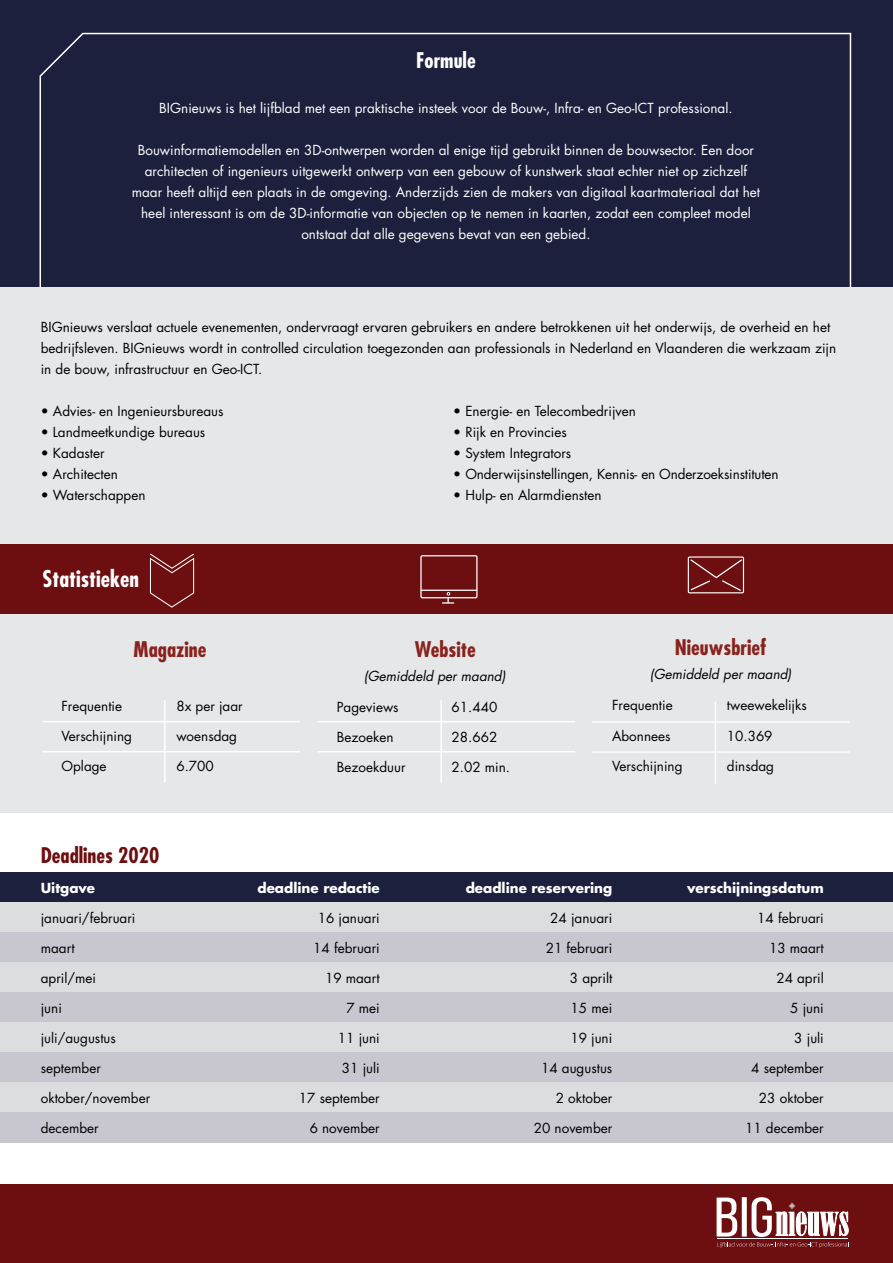
<style>
.page{position:relative;width:893px;height:1263px;background:#fff}
.page>*{position:absolute;margin:0;border:0;box-sizing:border-box;transform-origin:0 0}
.t1{font:700 condensed 22.5px "Futura Std";color:#fff}
.t2{font:700 condensed 21px "Futura Std";color:#89221d}
.t3{font:700 condensed 21px "Futura Std";color:#6d0e10}
.t4{font:700 condensed 21px "Futura Std";color:#fff}
.t5{font:13.5px/21px "Futura Std";color:#000}
.t6{font:13.5px/21px "Futura Std";color:#fff;text-align:center}
.t7{font:700 13.5px "Futura Std";color:#fff}
.t8{font:italic 13.5px "Futura Std";color:#000}
</style>
<div class="page">
<div style="left:0;top:872px;width:893px;height:30px;background:#1c203c"></div>
<div style="left:0;top:902px;width:893px;height:30px;background:#dcddde"></div>
<div style="left:0;top:932px;width:893px;height:30px;background:#c8c6ce"></div>
<div style="left:0;top:962px;width:893px;height:30px;background:#dcddde"></div>
<div style="left:0;top:992px;width:893px;height:30px;background:#c8c6ce"></div>
<div style="left:0;top:1022px;width:893px;height:30px;background:#dcddde"></div>
<div style="left:0;top:1052px;width:893px;height:30px;background:#c8c6ce"></div>
<div style="left:0;top:1082px;width:893px;height:30px;background:#dcddde"></div>
<div style="left:0;top:1112px;width:893px;height:30px;background:#c8c6ce"></div>
<div style="left:0;top:600px;width:893px;height:213px;background:#e6e7e8"></div>
<div style="left:0;top:0;width:893px;height:289px;background:#1c203c"></div>
<div style="left:0;top:1184px;width:893px;height:79px;background:#6d0e10"></div>
<div style="left:0;top:543px;width:893px;height:70px;background:#6d0e10"></div>
<hr style="left:318px;top:751px;width:257px;height:1px;background:#fff">
<hr style="left:318px;top:721px;width:257px;height:1px;background:#fff">
<hr style="left:43px;top:721px;width:257px;height:1px;background:#fff">
<hr style="left:43px;top:751px;width:257px;height:1px;background:#fff">
<hr style="left:164px;top:700px;width:2px;height:82px;background:#fff">
<hr style="left:440px;top:700px;width:2px;height:82px;background:#fff">
<hr style="left:592px;top:721px;width:257px;height:2px;background:#fff">
<hr style="left:592px;top:751px;width:257px;height:2px;background:#fff">
<hr style="left:715px;top:702px;width:1px;height:82px;background:#fff">
<svg style="left:149px;top:553px;width:46px;height:55px"></svg>
<div style="left:420px;top:555px;width:58px;height:43px;border:1px solid #fff"></div>
<hr style="left:421px;top:590px;width:56px;height:1px;background:#fff">
<svg style="left:442px;top:592px;width:12px;height:12px"></svg>
<div style="left:688px;top:556px;width:56px;height:37px;border:1px solid #fff"></div>
<svg style="left:689px;top:558px;width:55px;height:34px"></svg>
<svg style="left:717px;top:1197px;width:132px;height:51px"></svg>
<hr style="left:717px;top:1238px;width:56px;height:1px;background:#fff">
<hr style="left:773px;top:1238px;width:75px;height:1px;background:#fff">
<svg style="left:39px;top:32px;width:813px;height:255px"></svg>
<div style="left:0;top:287px;width:893px;height:256px;background:#e6e7e8"></div>
<h2 class="t4" style="left:416px;top:47px;width:61px">Formule</h2>
<p class="t6" style="left:159px;top:98px;width:575px">BIGnieuws is het lijfblad met een praktische insteek voor de Bouw-, Infra- en Geo-ICT professional.</p>
<p class="t6" style="left:132px;top:140px;width:630px">Bouwinformatiemodellen en 3D-ontwerpen worden al enige tijd gebruikt binnen de bouwsector. Een door architecten of ingenieurs uitgewerkt ontwerp van een gebouw of kunstwerk staat echter niet op zichzelf maar heeft altijd een plaats in de omgeving. Anderzijds zien de makers van digitaal kaartmateriaal dat het heel interessant is om de 3D-informatie van objecten op te nemen in kaarten, zodat een compleet model ontstaat dat alle gegevens bevat van een gebied.</p>
<p class="t5" style="left:41px;top:317px;width:797px">BIGnieuws verslaat actuele evenementen, ondervraagt ervaren gebruikers en andere betrokkenen uit het onderwijs, de overheid en het bedrijfsleven. BIGnieuws wordt in controlled circulation toegezonden aan professionals in Nederland en Vlaanderen die werkzaam zijn in de bouw, infrastructuur en Geo-ICT.</p>
<p class="t5" style="left:41px;top:401px;width:184px">• Advies- en Ingenieursbureaus</p>
<p class="t5" style="left:41px;top:422px;width:166px">• Landmeetkundige bureaus</p>
<p class="t5" style="left:41px;top:443px;width:65px">• Kadaster</p>
<p class="t5" style="left:41px;top:464px;width:79px">• Architecten</p>
<p class="t5" style="left:41px;top:485px;width:106px">• Waterschappen</p>
<p class="t5" style="left:453px;top:401px;width:184px">• Energie- en Telecombedrijven</p>
<p class="t5" style="left:453px;top:422px;width:115px">• Rijk en Provincies</p>
<p class="t5" style="left:453px;top:443px;width:120px">• System Integrators</p>
<p class="t5" style="left:453px;top:464px;width:327px">• Onderwijsinstellingen, Kennis- en Onderzoeksinstituten</p>
<p class="t5" style="left:453px;top:485px;width:150px">• Hulp- en Alarmdiensten</p>
<h1 class="t1" style="left:43px;top:565px;width:98px">Statistieken</h1>
<h2 class="t2" style="left:134px;top:636px;width:74px">Magazine</h2>
<p class="t5" style="left:62px;top:695px;width:62px">Frequentie</p>
<p class="t5" style="left:176px;top:695px;width:68px">8x per jaar</p>
<p class="t5" style="left:62px;top:725px;width:72px">Verschijning</p>
<p class="t5" style="left:176px;top:725px;width:62px">woensdag</p>
<p class="t5" style="left:62px;top:755px;width:47px">Oplage</p>
<p class="t5" style="left:176px;top:755px;width:39px">6.700</p>
<h2 class="t2" style="left:415px;top:636px;width:63px">Website</h2>
<p class="t8" style="left:364px;top:667px;width:143px">(Gemiddeld per maand)</p>
<p class="t5" style="left:337px;top:697px;width:63px">Pageviews</p>
<p class="t5" style="left:452px;top:697px;width:47px">61.440</p>
<p class="t5" style="left:337px;top:727px;width:58px">Bezoeken</p>
<p class="t5" style="left:452px;top:727px;width:47px">28.662</p>
<p class="t5" style="left:337px;top:757px;width:70px">Bezoekduur</p>
<p class="t5" style="left:452px;top:757px;width:60px">2.02 min.</p>
<h2 class="t2" style="left:675px;top:634px;width:93px">Nieuwsbrief</h2>
<p class="t8" style="left:650px;top:665px;width:143px">(Gemiddeld per maand)</p>
<p class="t5" style="left:612px;top:695px;width:62px">Frequentie</p>
<p class="t5" style="left:727px;top:695px;width:82px">tweewekelijks</p>
<p class="t5" style="left:612px;top:725px;width:60px">Abonnees</p>
<p class="t5" style="left:727px;top:725px;width:47px">10.369</p>
<p class="t5" style="left:612px;top:755px;width:72px">Verschijning</p>
<p class="t5" style="left:727px;top:755px;width:49px">dinsdag</p>
<h2 class="t3" style="left:41px;top:842px;width:120px">Deadlines 2020</h2>
<p class="t7" style="left:41px;top:878px;width:56px">Uitgave</p>
<p class="t7" style="left:258px;top:878px;width:124px">deadline redactie</p>
<p class="t7" style="left:466px;top:878px;width:148px">deadline reservering</p>
<p class="t7" style="left:687px;top:878px;width:138px">verschijningsdatum</p>
<p class="t5" style="left:41px;top:907px;width:96px">januari/februari</p>
<p class="t5" style="left:318px;top:907px;width:64px">16 januari</p>
<p class="t5" style="left:550px;top:907px;width:64px">24 januari</p>
<p class="t5" style="left:757px;top:907px;width:68px">14 februari</p>
<p class="t5" style="left:41px;top:937px;width:35px">maart</p>
<p class="t5" style="left:313px;top:937px;width:68px">14 februari</p>
<p class="t5" style="left:546px;top:937px;width:68px">21 februari</p>
<p class="t5" style="left:769px;top:937px;width:56px">13 maart</p>
<p class="t5" style="left:41px;top:967px;width:57px">april/mei</p>
<p class="t5" style="left:325px;top:967px;width:56px">19 maart</p>
<p class="t5" style="left:570px;top:967px;width:44px">3 aprilt</p>
<p class="t5" style="left:776px;top:967px;width:49px">24 april</p>
<p class="t5" style="left:41px;top:997px;width:23px">juni</p>
<p class="t5" style="left:346px;top:997px;width:35px">7 mei</p>
<p class="t5" style="left:571px;top:997px;width:43px">15 mei</p>
<p class="t5" style="left:790px;top:997px;width:35px">5 juni</p>
<p class="t5" style="left:41px;top:1027px;width:77px">juli/augustus</p>
<p class="t5" style="left:338px;top:1027px;width:43px">11 juni</p>
<p class="t5" style="left:570px;top:1027px;width:43px">19 juni</p>
<p class="t5" style="left:794px;top:1027px;width:31px">3 juli</p>
<p class="t5" style="left:41px;top:1057px;width:62px">september</p>
<p class="t5" style="left:342px;top:1057px;width:39px">31 juli</p>
<p class="t5" style="left:541px;top:1057px;width:73px">14 augustus</p>
<p class="t5" style="left:751px;top:1057px;width:74px">4 september</p>
<p class="t5" style="left:41px;top:1087px;width:111px">oktober/november</p>
<p class="t5" style="left:299px;top:1087px;width:82px">17 september</p>
<p class="t5" style="left:556px;top:1087px;width:58px">2 oktober</p>
<p class="t5" style="left:759px;top:1087px;width:66px">23 oktober</p>
<p class="t5" style="left:41px;top:1117px;width:59px">december</p>
<p class="t5" style="left:310px;top:1117px;width:72px">6 november</p>
<p class="t5" style="left:534px;top:1117px;width:80px">20 november</p>
<p class="t5" style="left:745px;top:1117px;width:80px">11 december</p>
</div>
